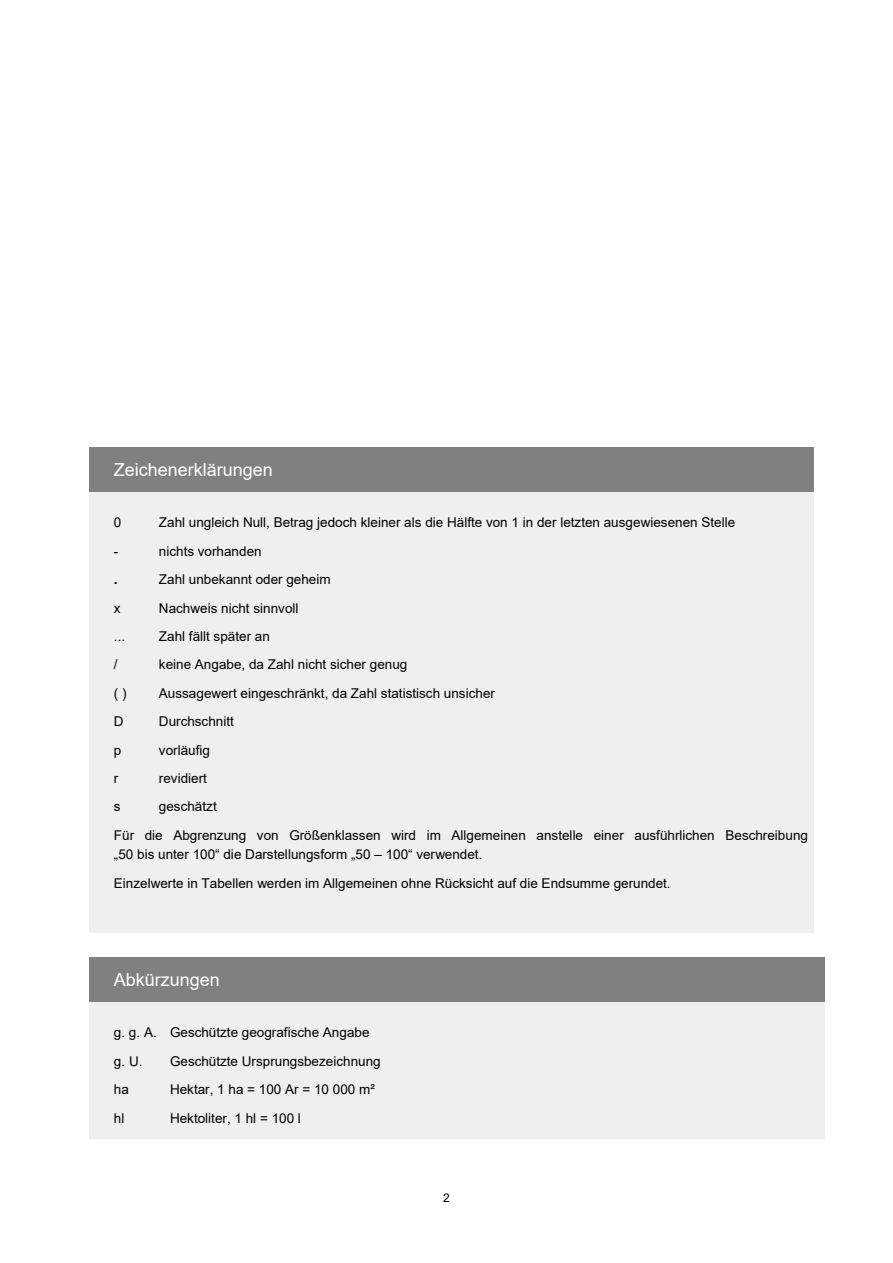
<style>
.page{position:relative;width:893px;height:1263px;background:#fff}
.page>*{position:absolute;margin:0;border:0;box-sizing:border-box;transform-origin:0 0}
.t1{font:18px "Arial";color:#fff}
.t2{font:13.5px/28.5px "Arial";color:#000}
.t3{font:700 13.5px "Arial";color:#000}
.t4{font:12px "Arial";color:#000}
</style>
<div class="page">
<div style="left:89px;top:447px;width:20px;height:45px;background:#808080"></div>
<div style="left:109px;top:447px;width:704px;height:45px;background:#808080"></div>
<div style="left:89px;top:492px;width:20px;height:23px;background:#eeefef"></div>
<div style="left:109px;top:492px;width:45px;height:23px;background:#eeefef"></div>
<div style="left:154px;top:492px;width:659px;height:23px;background:#eeefef"></div>
<div style="left:89px;top:515px;width:20px;height:28px;background:#eeefef"></div>
<div style="left:109px;top:515px;width:45px;height:28px;background:#eeefef"></div>
<div style="left:159px;top:515px;width:649px;height:28px;background:#eeefef"></div>
<div style="left:89px;top:543px;width:20px;height:29px;background:#eeefef"></div>
<div style="left:109px;top:543px;width:45px;height:29px;background:#eeefef"></div>
<div style="left:159px;top:543px;width:649px;height:29px;background:#eeefef"></div>
<div style="left:89px;top:572px;width:20px;height:28px;background:#eeefef"></div>
<div style="left:109px;top:572px;width:45px;height:28px;background:#eeefef"></div>
<div style="left:159px;top:572px;width:649px;height:28px;background:#eeefef"></div>
<div style="left:89px;top:600px;width:20px;height:28px;background:#eeefef"></div>
<div style="left:109px;top:600px;width:45px;height:28px;background:#eeefef"></div>
<div style="left:159px;top:600px;width:649px;height:28px;background:#eeefef"></div>
<div style="left:89px;top:628px;width:20px;height:29px;background:#eeefef"></div>
<div style="left:109px;top:628px;width:45px;height:29px;background:#eeefef"></div>
<div style="left:159px;top:628px;width:649px;height:29px;background:#eeefef"></div>
<div style="left:89px;top:657px;width:20px;height:28px;background:#eeefef"></div>
<div style="left:109px;top:657px;width:45px;height:28px;background:#eeefef"></div>
<div style="left:159px;top:657px;width:649px;height:28px;background:#eeefef"></div>
<div style="left:89px;top:685px;width:20px;height:29px;background:#eeefef"></div>
<div style="left:109px;top:685px;width:45px;height:29px;background:#eeefef"></div>
<div style="left:159px;top:685px;width:649px;height:29px;background:#eeefef"></div>
<div style="left:89px;top:714px;width:20px;height:28px;background:#eeefef"></div>
<div style="left:109px;top:714px;width:45px;height:28px;background:#eeefef"></div>
<div style="left:159px;top:714px;width:649px;height:28px;background:#eeefef"></div>
<div style="left:89px;top:742px;width:20px;height:28px;background:#eeefef"></div>
<div style="left:109px;top:742px;width:45px;height:28px;background:#eeefef"></div>
<div style="left:159px;top:742px;width:649px;height:28px;background:#eeefef"></div>
<div style="left:89px;top:770px;width:20px;height:29px;background:#eeefef"></div>
<div style="left:109px;top:770px;width:45px;height:29px;background:#eeefef"></div>
<div style="left:159px;top:770px;width:649px;height:29px;background:#eeefef"></div>
<div style="left:89px;top:799px;width:20px;height:28px;background:#eeefef"></div>
<div style="left:109px;top:799px;width:45px;height:28px;background:#eeefef"></div>
<div style="left:159px;top:799px;width:649px;height:28px;background:#eeefef"></div>
<div style="left:89px;top:827px;width:20px;height:48px;background:#eeefef"></div>
<div style="left:114px;top:827px;width:694px;height:20px;background:#eeefef"></div>
<div style="left:114px;top:847px;width:694px;height:28px;background:#eeefef"></div>
<div style="left:89px;top:875px;width:20px;height:28px;background:#eeefef"></div>
<div style="left:114px;top:875px;width:694px;height:28px;background:#eeefef"></div>
<div style="left:89px;top:903px;width:20px;height:30px;background:#eeefef"></div>
<div style="left:109px;top:903px;width:45px;height:30px;background:#eeefef"></div>
<div style="left:154px;top:903px;width:659px;height:30px;background:#eeefef"></div>
<div style="left:89px;top:957px;width:20px;height:45px;background:#808080"></div>
<div style="left:109px;top:957px;width:715px;height:45px;background:#808080"></div>
<div style="left:89px;top:1002px;width:20px;height:23px;background:#eeefef"></div>
<div style="left:109px;top:1002px;width:56px;height:23px;background:#eeefef"></div>
<div style="left:165px;top:1002px;width:659px;height:23px;background:#eeefef"></div>
<div style="left:89px;top:1025px;width:20px;height:28px;background:#eeefef"></div>
<div style="left:109px;top:1025px;width:56px;height:28px;background:#eeefef"></div>
<div style="left:170px;top:1025px;width:649px;height:28px;background:#eeefef"></div>
<div style="left:89px;top:1053px;width:20px;height:29px;background:#eeefef"></div>
<div style="left:109px;top:1053px;width:56px;height:29px;background:#eeefef"></div>
<div style="left:170px;top:1053px;width:649px;height:29px;background:#eeefef"></div>
<div style="left:89px;top:1082px;width:20px;height:28px;background:#eeefef"></div>
<div style="left:109px;top:1082px;width:56px;height:28px;background:#eeefef"></div>
<div style="left:170px;top:1082px;width:649px;height:28px;background:#eeefef"></div>
<div style="left:89px;top:1110px;width:20px;height:28px;background:#eeefef"></div>
<div style="left:109px;top:1110px;width:56px;height:28px;background:#eeefef"></div>
<div style="left:170px;top:1110px;width:649px;height:28px;background:#eeefef"></div>
<h1 class="t1" style="left:114px;top:460px;width:161px">Zeichenerklärungen</h1>
<p class="t2" style="left:114px;top:508px;width:9px">0</p>
<p class="t2" style="left:159px;top:508px;width:578px">Zahl ungleich Null, Betrag jedoch kleiner als die Hälfte von 1 in der letzten ausgewiesenen Stelle</p>
<p class="t2" style="left:114px;top:537px;width:6px">-</p>
<p class="t2" style="left:159px;top:537px;width:104px">nichts vorhanden</p>
<p class="t3" style="left:114px;top:572px;width:5px">.</p>
<p class="t2" style="left:159px;top:565px;width:173px">Zahl unbekannt oder geheim</p>
<p class="t2" style="left:114px;top:594px;width:8px">x</p>
<p class="t2" style="left:159px;top:594px;width:141px">Nachweis nicht sinnvoll</p>
<p class="t2" style="left:114px;top:622px;width:13px">...</p>
<p class="t2" style="left:159px;top:622px;width:112px">Zahl fällt später an</p>
<p class="t2" style="left:114px;top:650px;width:5px">/</p>
<p class="t2" style="left:159px;top:650px;width:250px">keine Angabe, da Zahl nicht sicher genug</p>
<p class="t2" style="left:114px;top:679px;width:14px">( )</p>
<p class="t2" style="left:159px;top:679px;width:338px">Aussagewert eingeschränkt, da Zahl statistisch unsicher</p>
<p class="t2" style="left:114px;top:707px;width:11px">D</p>
<p class="t2" style="left:159px;top:707px;width:76px">Durchschnitt</p>
<p class="t2" style="left:114px;top:736px;width:9px">p</p>
<p class="t2" style="left:159px;top:736px;width:52px">vorläufig</p>
<p class="t2" style="left:114px;top:764px;width:6px">r</p>
<p class="t2" style="left:159px;top:764px;width:49px">revidiert</p>
<p class="t2" style="left:114px;top:793px;width:8px">s</p>
<p class="t2" style="left:114px;top:793px;width:695px;text-indent:45px">geschätzt<br>Für die Abgrenzung von Größenklassen wird im Allgemeinen anstelle einer ausführlichen Beschreibung</p>
<p class="t2" style="left:114px;top:840px;width:558px">„50 bis unter 100“ die Darstellungsform „50 – 100“ verwendet.<br>Einzelwerte in Tabellen werden im Allgemeinen ohne Rücksicht auf die Endsumme gerundet.</p>
<h1 class="t1" style="left:114px;top:970px;width:107px">Abkürzungen</h1>
<p class="t2" style="left:114px;top:1018px;width:257px">g. g. A. Geschützte geografische Angabe g. U.</p>
<p class="t2" style="left:170px;top:1047px;width:212px">Geschützte Ursprungsbezeichnung</p>
<p class="t2" style="left:114px;top:1075px;width:16px">ha</p>
<p class="t2" style="left:170px;top:1075px;width:206px">Hektar, 1 ha = 100 Ar = 10 000 m²</p>
<p class="t2" style="left:114px;top:1104px;width:12px">hl</p>
<p class="t2" style="left:170px;top:1104px;width:132px">Hektoliter, 1 hl = 100 l</p>
<p class="t4" style="left:443px;top:1191px;width:8px">2</p>
</div>
